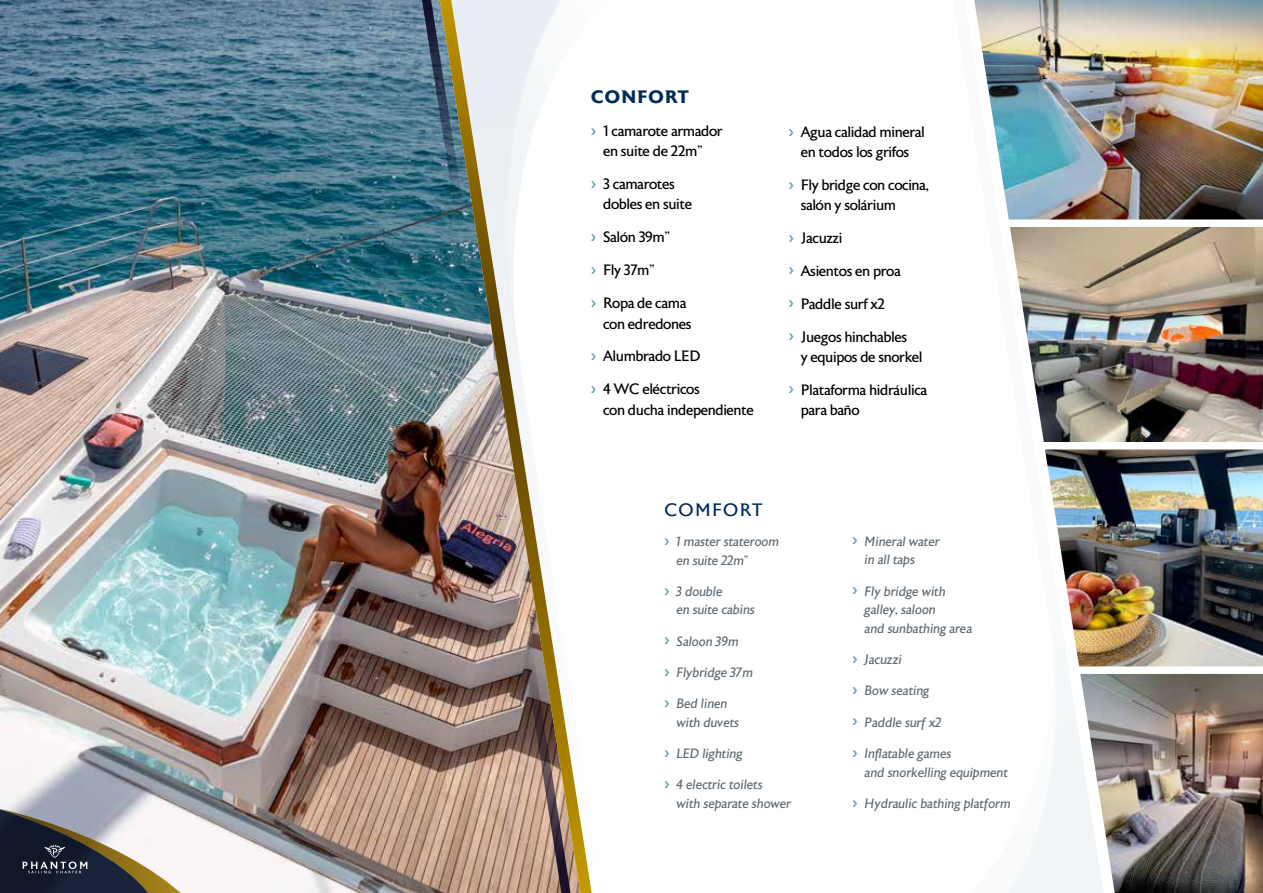
<style>
.page{position:relative;width:1263px;height:893px;background:#fff}
.page>*{position:absolute;margin:0;border:0;box-sizing:border-box;transform-origin:0 0}
.t1{font:700 18px "Astoria";letter-spacing:.07em;color:#002c58}
.t2{font:18px "Astoria";letter-spacing:.07em;color:#002c58}
.t3{font:15px/33px "Astoria";letter-spacing:-.03em;color:#000}
.t4{font:italic 13.5px/18.5px "Astoria";color:#5f6a72}
</style>
<div class="page">
<img style="left:0;top:0;width:440px;height:893px">
<svg style="left:0;top:801px;width:210px;height:92px"></svg>
<img style="left:1115px;top:674px;width:148px;height:219px">
<img style="left:1115px;top:449px;width:148px;height:217px">
<img style="left:1115px;top:227px;width:148px;height:215px">
<img style="left:1115px;top:0;width:148px;height:219px">
<img style="left:1112px;top:0;width:3px;height:893px">
<svg style="left:440px;top:0;width:152px;height:893px"></svg>
<img style="left:413px;top:0;width:87px;height:435px">
<svg style="left:1112px;top:650px;width:1px;height:243px"></svg>
<img style="left:974px;top:0;width:138px;height:893px">
<svg style="left:502px;top:522px;width:83px;height:371px"></svg>
<p class="t1" style="left:591px;top:86px;width:99px">CONFORT</p>
<p class="t3" style="left:603px;top:121px;width:121px;line-height:20.2px">1 camarote armador en suite de 22m”</p>
<p class="t3" style="left:603px;top:174px;width:91px;line-height:20.2px">3 camarotes dobles en suite</p>
<p class="t3" style="left:603px;top:221px;width:85px">Salón 39m”<br>Fly 37m”<br>Ropa de cama</p>
<p class="t3" style="left:603px;top:307px;width:99px">con edredones<br>Alumbrado LED<br>4 WC eléctricos</p>
<p class="t3" style="left:603px;top:393px;width:152px">con ducha independiente</p>
<p class="t3" style="left:801px;top:122px;width:126px;line-height:20.1px">Agua calidad mineral en todos los grifos</p>
<p class="t3" style="left:801px;top:175px;width:130px;line-height:20.1px">Fly bridge con cocina, salón y solárium</p>
<p class="t3" style="left:801px;top:222px;width:108px">Jacuzzi<br>Asientos en proa<br>Paddle surf x2<br>Juegos hinchables</p>
<p class="t3" style="left:801px;top:341px;width:128px">y equipos de snorkel<br>Plataforma hidráulica</p>
<p class="t3" style="left:801px;top:393px;width:60px">para baño</p>
<p class="t2" style="left:664px;top:500px;width:99px">COMFORT</p>
<p class="t4" style="left:676px;top:533px;width:104px">1 master stateroom en suite 22m”</p>
<p class="t4" style="left:676px;top:583px;width:80px">3 double<br>en suite cabins</p>
<p class="t4" style="left:676px;top:632px;width:64px">Saloon 39m</p>
<p class="t4" style="left:676px;top:664px;width:78px">Flybridge 37m</p>
<p class="t4" style="left:676px;top:695px;width:64px">Bed linen with duvets</p>
<p class="t4" style="left:676px;top:745px;width:68px">LED lighting</p>
<p class="t4" style="left:676px;top:776px;width:116px">4 electric toilets<br>with separate shower</p>
<p class="t4" style="left:865px;top:532px;width:76px">Mineral water in all taps</p>
<p class="t4" style="left:865px;top:582px;width:109px">Fly bridge with galley, saloon<br>and sunbathing area</p>
<p class="t4" style="left:865px;top:651px;width:39px">Jacuzzi</p>
<p class="t4" style="left:865px;top:682px;width:66px">Bow seating</p>
<p class="t4" style="left:865px;top:713px;width:79px">Paddle surf x2</p>
<p class="t4" style="left:865px;top:745px;width:145px">Inflatable games<br>and snorkelling equipment</p>
<p class="t4" style="left:865px;top:795px;width:147px">Hydraulic bathing platform</p>
</div>
